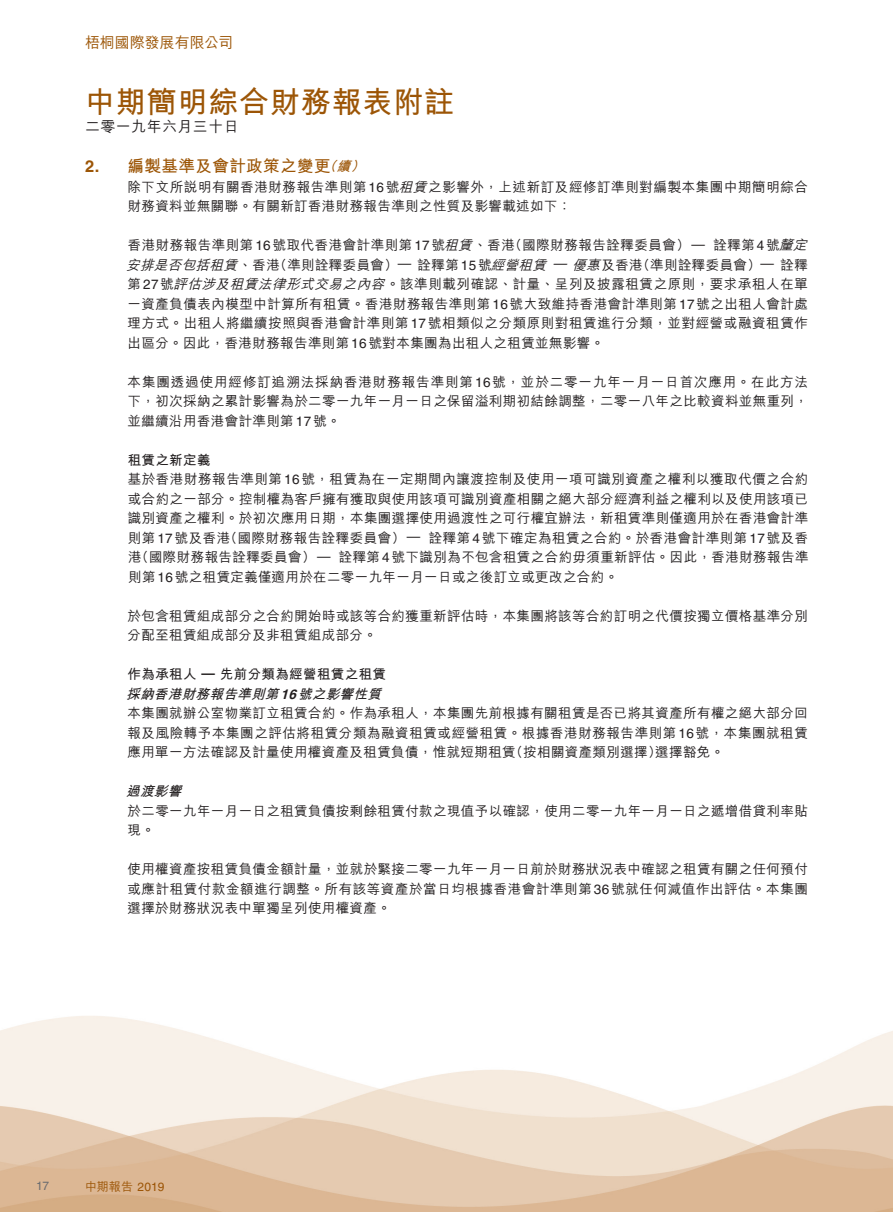
<style>
.page{position:relative;width:893px;height:1212px;background:#fff}
.page>*{position:absolute;margin:0;border:0;box-sizing:border-box;transform-origin:0 0}
.t1{font:700 30px "M Hei HK";letter-spacing:.03em;color:#9c5506}
.t2{font:700 16.5px "M Hei HK";letter-spacing:.03em;color:#9c5506}
.t3{font:700 16.5px "Helvetica";color:#9c5506}
.t4{font:500 15px "M Hei HK";letter-spacing:-.005em;color:#9c5506}
.t5{font:500 15px "M Hei HK";letter-spacing:.03em;color:#231f20}
.t6{font:500 13.5px/19.5px "M Hei HK";letter-spacing:.03em;color:#231f20}
.t7{font:700 13.5px "M Hei HK";letter-spacing:.03em;color:#231f20}
.t8{font:italic 700 13.5px "M Hei HK";color:#231f20}
.t9{font:italic 500 13.5px "M Hei HK";color:#231f20}
.t10{font:italic 700 13.5px "M Hei HK";color:#9c5506}
.t11{font:italic 700 13.5px "Helvetica";color:#231f20}
.t12{font:italic 13.5px "Helvetica";color:#231f20}
.t13{font:700 13.5px "Helvetica";color:#231f20}
.t14{font:500 12px "M Hei HK";color:#9c5506}
.t15{font:12px "Helvetica";color:#6c6d70}
.s1{font-family:"Helvetica";font-weight:400}
.s2{font-style:italic}
</style>
<div class="page">
<p class="t4" style="left:85px;top:32px;width:150px">梧桐國際發展有限公司</p>
<h1 class="t1" style="left:85px;top:80px;width:371px">中期簡明綜合財務報表附註</h1>
<p class="t5" style="left:85px;top:116px;width:155px">二零一九年六月三十日</p>
<p class="t10" style="left:351px;top:156px;width:20px">(</p>
<p class="t2" style="left:128px;top:154px;width:205px">編製基準及會計政策之變更</p>
<p class="t10" style="left:323px;top:156px;width:20px">（</p>
<p class="t10" style="left:337px;top:156px;width:20px">續</p>
<p class="t3" style="left:85px;top:156px;width:16px">2.</p>
<p class="t6" style="left:128px;top:176px;width:682px">除下文所說明有關香港財務報告準則第<span class="s1">16</span>號<span class="s2">租賃</span>之影響外，上述新訂及經修訂準則對編製本集團中期簡明綜合財務資料並無關聯。有關新訂香港財務報告準則之性質及影響載述如下：</p>
<p class="t6" style="left:713px;top:234px;width:99px">詮釋第<span class="s1">4</span> 號<span class="s2">釐定</span></p>
<p class="t6" style="left:128px;top:234px;width:350px">香港財務報告準則第<span class="s1">16</span>號取代香港會計準則第<span class="s1">17</span> 號<span class="s2">租賃</span></p>
<p class="t6" style="left:508px;top:234px;width:198px">（國際財務報告詮釋委員會）<span class="s1">—</span></p>
<p class="t6" style="left:473px;top:234px;width:43px">、香港</p>
<p class="t6" style="left:273px;top:254px;width:139px">（準則詮釋委員會）<span class="s1">—</span></p>
<p class="t6" style="left:636px;top:254px;width:139px">（準則詮釋委員會）<span class="s1">—</span></p>
<p class="t6" style="left:572px;top:254px;width:72px"><span class="s2">優惠</span>及香港</p>
<p class="t9" style="left:126px;top:255px;width:117px">安排是否包括租賃</p>
<p class="t6" style="left:418px;top:254px;width:135px">詮釋第 <span class="s1">1 5</span> 號<span class="s2">經營租賃</span></p>
<p class="t6" style="left:781px;top:254px;width:29px">詮釋</p>
<p class="t6" style="left:239px;top:254px;width:43px">、香港</p>
<p class="t12" style="left:553px;top:256px;width:19px">—</p>
<p class="t6" style="left:386px;top:273px;width:423px">。該準則載列確認、計量、呈列及披露租賃之原則，要求承租人在單</p>
<p class="t6" style="left:128px;top:273px;width:682px">第 <span class="s1">2 7</span> 號<span class="s2">評估涉及租賃法律形式交易之內容<br></span>一資產負債表內模型中計算所有租賃。香港財務報告準則第<span class="s1">16</span>號大致維持香港會計準則第<span class="s1">17</span>號之出租人會計處理方式。出租人將繼續按照與香港會計準則第<span class="s1">17</span>號相類似之分類原則對租賃進行分類，並對經營或融資租賃作出區分。因此，香港財務報告準則第<span class="s1">16</span>號對本集團為出租人之租賃並無影響。</p>
<p class="t6" style="left:128px;top:371px;width:682px;text-align:justify">本集團透過使用經修訂追溯法採納香港財務報告準則第<span class="s1">16</span>號，並於二零一九年一月一日首次應用。在此方法下，初次採納之累計影響為於二零一九年一月一日之保留溢利期初結餘調整，二零一八年之比較資料並無重列，並繼續沿用香港會計準則第<span class="s1">17</span>號。</p>
<p class="t7" style="left:128px;top:450px;width:84px">租賃之新定義</p>
<p class="t6" style="left:128px;top:468px;width:682px">基於香港財務報告準則第<span class="s1">16</span>號，租賃為在一定期間內讓渡控制及使用一項可識別資產之權利以獲取代價之合約</p>
<p class="t6" style="left:128px;top:488px;width:682px">或合約之一部分。控制權為客戶擁有獲取與使用該項可識別資產相關之絕大部分經濟利益之權利以及使用該項已</p>
<p class="t6" style="left:128px;top:507px;width:682px">識別資產之權利。於初次應用日期，本集團選擇使用過渡性之可行權宜辦法，新租賃準則僅適用於在香港會計準</p>
<p class="t6" style="left:429px;top:527px;width:381px">詮釋第<span class="s1">4</span>號下確定為租賃之合約。於香港會計準則第<span class="s1">17</span>號及香</p>
<p class="t6" style="left:224px;top:527px;width:198px">（國際財務報告詮釋委員會）<span class="s1">—</span></p>
<p class="t6" style="left:128px;top:527px;width:104px">則第<span class="s1">17</span>號及香港</p>
<p class="t6" style="left:339px;top:546px;width:471px">詮釋第<span class="s1">4</span>號下識別為不包含租賃之合約毋須重新評估。因此，香港財務報告準</p>
<p class="t6" style="left:128px;top:546px;width:492px">（港國際財務報告詮釋委員會）<span class="s1">—<br></span>則第<span class="s1">16</span>號之租賃定義僅適用於在二零一九年一月一日或之後訂立或更改之合約。</p>
<p class="t6" style="left:128px;top:605px;width:682px">於包含租賃組成部分之合約開始時或該等合約獲重新評估時，本集團將該等合約訂明之代價按獨立價格基準分別分配至租賃組成部分及非租賃組成部分。</p>
<p class="t7" style="left:220px;top:664px;width:168px">先前分類為經營租賃之租賃</p>
<p class="t7" style="left:128px;top:664px;width:71px">作為承租人</p>
<p class="t13" style="left:202px;top:665px;width:15px">—</p>
<p class="t8" style="left:126px;top:684px;width:158px">採納香港財務報告準則第</p>
<p class="t6" style="left:128px;top:702px;width:682px">本集團就辦公室物業訂立租賃合約。作為承租人，本集團先前根據有關租賃是否已將其資產所有權之絕大部分回</p>
<p class="t6" style="left:128px;top:722px;width:682px">報及風險轉予本集團之評估將租賃分類為融資租賃或經營租賃。根據香港財務報告準則第<span class="s1">16</span>號，本集團就租賃</p>
<p class="t6" style="left:655px;top:741px;width:71px">選擇豁免。</p>
<p class="t8" style="left:298px;top:684px;width:89px">號之影響性質</p>
<p class="t11" style="left:281px;top:686px;width:21px">16</p>
<p class="t6" style="left:128px;top:741px;width:390px">應用單一方法確認及計量使用權資產及租賃負債，惟就短期租賃</p>
<p class="t8" style="left:126px;top:781px;width:61px">過渡影響</p>
<p class="t6" style="left:128px;top:800px;width:682px">於二零一九年一月一日之租賃負債按剩餘租賃付款之現值予以確認，使用二零一九年一月一日之遞增借貸利率貼現。</p>
<p class="t6" style="left:127px;top:858px;width:682px;text-align:justify">使用權資產按租賃負債金額計量，並就於緊接二零一九年一月一日前於財務狀況表中確認之租賃有關之任何預付或應計租賃付款金額進行調整。所有該等資產於當日均根據香港會計準則第<span class="s1">36</span>號就任何減值作出評估。本集團選擇於財務狀況表中單獨呈列使用權資產。</p>
<p class="t6" style="left:509px;top:741px;width:154px">（按相關資產類別選擇）</p>
<p class="t15" style="left:36px;top:1179px;width:14px">17</p>
<p class="t14" style="left:85px;top:1178px;width:81px">中期報告 <span class="s1">2019</span></p>
</div>
